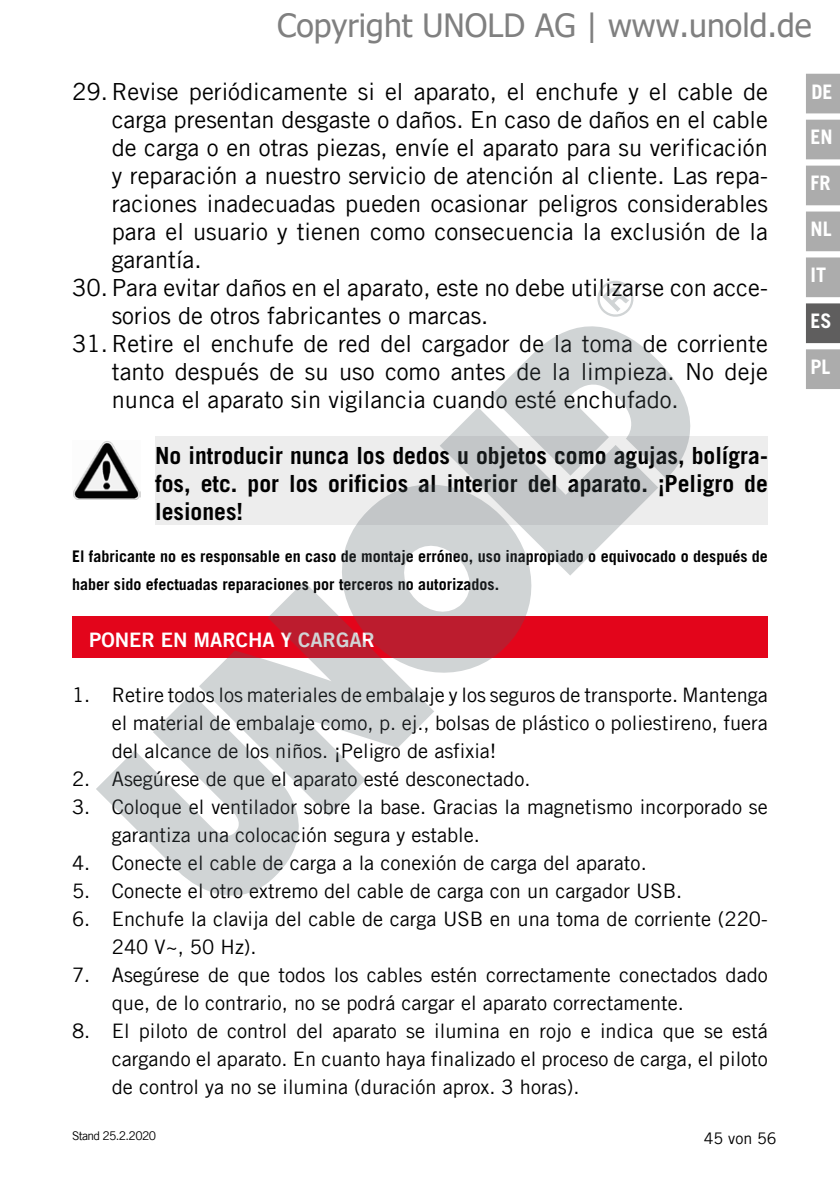
<style>
.page{position:relative;width:840px;height:1191px;background:#fff}
.page>*{position:absolute;margin:0;border:0;box-sizing:border-box;transform-origin:0 0}
.t1{font:32px "Tahoma";color:#808080}
.t2{font:23.6px/28px "Trade Gothic LT Com";color:#000;text-align:justify}
.t3{font:700 23.6px/28px "Trade Gothic LT Com";color:#000;text-align:justify}
.t4{font:20px/28px "Trade Gothic LT Com";color:#000}
.t5{font:20px "Trade Gothic LT Com Bd 2";color:#fff}
.t6{font:700 20px "Trade Gothic LT Com";color:#fff}
.t7{font:700 16px/28px "Trade Gothic LT Com";color:#000}
.t8{font:16px "Trade Gothic LT Com";color:#000}
.t9{font:12px "Trade Gothic LT Com";letter-spacing:-.055em;color:#000}
</style>
<div class="page">
<div style="left:805px;top:74px;width:34px;height:39px;background:#acacac"></div>
<div style="left:805px;top:120px;width:34px;height:39px;background:#acacac"></div>
<div style="left:805px;top:166px;width:34px;height:39px;background:#acacac"></div>
<div style="left:805px;top:211px;width:34px;height:40px;background:#acacac;border:2px solid #acacac"></div>
<div style="left:805px;top:257px;width:34px;height:40px;background:#acacac;border:2px solid #acacac"></div>
<div style="left:805px;top:303px;width:34px;height:40px;background:#5f5e5e;border:2px solid #5f5e5e"></div>
<div style="left:805px;top:349px;width:34px;height:40px;background:#acacac;border:2px solid #acacac"></div>
<div style="left:155px;top:436px;width:612px;height:88px;background:#ededed"></div>
<img style="left:73px;top:441px;width:67px;height:59px">
<div style="left:72px;top:616px;width:695px;height:41px;background:#e3051b"></div>
<svg style="left:530px;top:326px;width:191px;height:199px"></svg>
<svg style="left:440px;top:357px;width:218px;height:219px"></svg>
<svg style="left:304px;top:447px;width:264px;height:226px"></svg>
<svg style="left:199px;top:581px;width:235px;height:235px"></svg>
<svg style="left:96px;top:690px;width:231px;height:206px;fill:#d0d4d5"></svg>
<svg style="left:597px;top:280px;width:37px;height:37px"></svg>
<h1 class="t1" style="left:277px;top:4px;width:535px">Copyright UNOLD AG | www.unold.de</h1>
<p class="t2" style="left:112px;top:77px;width:657px;text-indent:-40px">29.Revise periódicamente si el aparato, el enchufe y el cable de carga presentan desgaste o daños. En caso de daños en el cable de carga o en otras piezas, envíe el aparato para su verificación y reparación a nuestro servicio de atención al cliente. Las repa&shy;raciones inadecuadas pueden ocasionar peligros considerables para el usuario y tienen como consecuencia la exclusión de la garantía.</p>
<p class="t2" style="left:72px;top:273px;width:697px">30. Para evitar daños en el aparato, este no debe utilizarse con acce-</p>
<p class="t2" style="left:112px;top:301px;width:378px">sorios de otros fabricantes o marcas.</p>
<p class="t2" style="left:72px;top:329px;width:697px">31.Retire el enchufe de red del cargador de la toma de corriente</p>
<p class="t2" style="left:112px;top:357px;width:657px">tanto después de su uso como antes de la limpieza. No deje</p>
<p class="t2" style="left:112px;top:385px;width:568px">nunca el aparato sin vigilancia cuando esté enchufado.</p>
<p class="t3" style="left:155px;top:441px;width:614px">No introducir nunca los dedos u objetos como agujas, bolígra&shy;fos, etc. por los orificios al interior del aparato. ¡Peligro de lesiones!</p>
<p class="t7" style="left:72px;top:542px;width:697px">El fabricante no es responsable en caso de montaje erróneo, uso inapropiado o equivocado o después de haber sido efectuadas reparaciones por terceros no autorizados.</p>
<p class="t5" style="left:89px;top:627px;width:287px">PONER EN MARCHA Y CARGAR</p>
<p class="t4" style="left:112px;top:681px;width:657px;text-align:justify;text-indent:-40px">1. Retire todos los materiales de embalaje y los seguros de transporte. Mantenga el material de embalaje como, p. ej., bolsas de plástico o poliestireno, fuera del alcance de los niños. ¡Peligro de asfixia!</p>
<p class="t4" style="left:72px;top:765px;width:459px">2. Asegúrese de que el aparato esté desconectado.</p>
<p class="t4" style="left:112px;top:793px;width:657px;text-indent:-40px">3. Coloque el ventilador sobre la base. Gracias la magnetismo incorporado se garantiza una colocación segura y estable.</p>
<p class="t4" style="left:72px;top:849px;width:576px">4. Conecte el cable de carga a la conexión de carga del aparato.</p>
<p class="t4" style="left:72px;top:877px;width:611px">5. Conecte el otro extremo del cable de carga con un cargador USB.</p>
<p class="t4" style="left:112px;top:905px;width:657px;text-indent:-40px">6. Enchufe la clavija del cable de carga USB en una toma de corriente (220-<br>240 V~, 50 Hz).</p>
<p class="t4" style="left:112px;top:961px;width:657px;text-indent:-40px">7. Asegúrese de que todos los cables estén correctamente conectados dado que, de lo contrario, no se podrá cargar el aparato correctamente.</p>
<p class="t4" style="left:112px;top:1017px;width:657px;text-align:justify;text-indent:-40px">8. El piloto de control del aparato se ilumina en rojo e indica que se está cargando el aparato. En cuanto haya finalizado el proceso de carga, el piloto de control ya no se ilumina (duración aprox. 3 horas).</p>
<p class="t9" style="left:72px;top:1128px;width:85px">Stand 25.2.2020</p>
<p class="t8" style="left:703px;top:1128px;width:74px">45 von 56</p>
<p class="t6" style="left:811px;top:80px;width:23px">DE</p>
<p class="t6" style="left:810px;top:125px;width:24px">EN</p>
<p class="t6" style="left:810px;top:171px;width:21px">FR</p>
<p class="t6" style="left:810px;top:217px;width:23px">NL</p>
<p class="t6" style="left:810px;top:262px;width:17px">IT</p>
<p class="t6" style="left:810px;top:308px;width:23px">ES</p>
<p class="t6" style="left:810px;top:354px;width:21px">PL</p>
</div>
